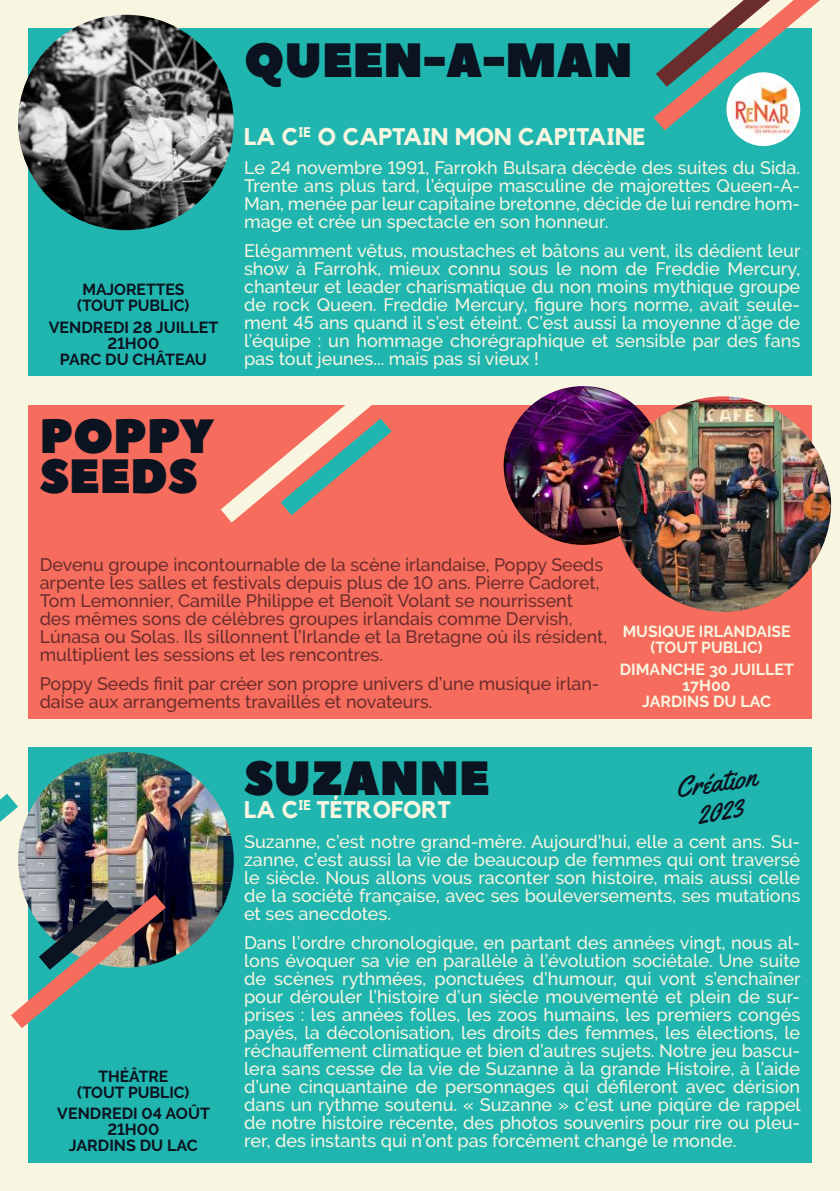
<style>
.page{position:relative;width:840px;height:1191px;background:#fff}
.page>*{position:absolute;margin:0;border:0;box-sizing:border-box;transform-origin:0 0}
.t1{font:48px/40px "Peace Sans";color:#0b1320}
.t2{font:29px/29px "Yellowtail";color:#0b1320;text-align:center}
.t3{font:700 24px "Kollektif";color:#f8f5e1}
.t4{font:500 18px/18px "Raleway";color:#f8f5e1;text-align:justify}
.t5{font:500 18px/18px "Raleway";color:#6a2c2c}
.t6{font:700 16px/16px "Raleway";color:#0b1320;text-align:center}
.t7{font:700 16px/16px "Raleway";color:#f8f5e1;text-align:center}
</style>
<div class="page">
<div style="left:0;top:0;width:839px;height:1191px;background:#f8f5e1"></div>
<div style="left:28px;top:28px;width:783px;height:348px;background:#20b6af"></div>
<div style="left:28px;top:405px;width:783px;height:314px;background:#f66d5d"></div>
<img style="left:18px;top:15px;width:215px;height:215px;border-radius:108px">
<svg style="left:220px;top:405px;width:171px;height:117px"></svg>
<div style="left:28px;top:746px;width:783px;height:416px;background:#20b6af"></div>
<svg style="left:653px;top:0;width:166px;height:130px"></svg>
<img style="left:18px;top:752px;width:215px;height:215px;border-radius:108px">
<img style="left:503px;top:386px;width:159px;height:159px;border-radius:79px">
<img style="left:615px;top:396px;width:215px;height:216px;border-radius:108px">
<img style="left:0;top:793px;width:234px;height:235px">
<div style="left:726px;top:72px;width:73px;height:74px;background:#fff;border-radius:50%"></div>
<img style="left:731px;top:82px;width:63px;height:54px">
<p class="t6" style="left:77px;top:282px;width:114px">MAJORETTES (TOUT PUBLIC)</p>
<p class="t6" style="left:49px;top:319px;width:171px">VENDREDI 28 JUILLET<br>21H00<br>PARC DU CHÂTEAU</p>
<h1 class="t1" style="left:40px;top:418px;width:175px">POPPY<br>SEEDS</h1>
<h1 class="t1" style="left:244px;top:42px;width:390px">QUEEN-A-MAN</h1>
<h3 class="t3" style="left:244px;top:122px;width:402px">LA C<sup>IE</sup> O CAPTAIN MON CAPITAINE</h3>
<p class="t4" style="left:244px;top:158px;width:557px">Le 24 novembre 1991, Farrokh Bulsara décède des suites du Sida.<br>Trente ans plus tard, l’équipe masculine de majorettes Queen-A-Man, menée par leur capitaine bretonne, décide de lui rendre hom&shy;mage et crée un spectacle en son honneur.</p>
<p class="t4" style="left:244px;top:242px;width:557px">Elégamment vêtus, moustaches et bâtons au vent, ils dédient leur show à Farrohk, mieux connu sous le nom de Freddie Mercury, chanteur et leader charismatique du non moins mythique groupe de rock Queen. Freddie Mercury, figure hors norme, avait seule&shy;ment 45 ans quand il s’est éteint. C’est aussi la moyenne d’âge de l’équipe : un hommage chorégraphique et sensible par des fans pas tout jeunes... mais pas si vieux !</p>
<p class="t5" style="left:40px;top:555px;width:568px">Devenu groupe incontournable de la scène irlandaise, Poppy Seeds arpente les salles et festivals depuis plus de 10 ans. Pierre Cadoret, Tom Lemonnier, Camille Philippe et Benoît Volant se nourrissent des mêmes sons de célèbres groupes irlandais comme Dervish, Lúnasa ou Solas. Ils sillonnent l’Irlande et la Bretagne où ils résident, multiplient les sessions et les rencontres.</p>
<p class="t5" style="left:40px;top:675px;width:561px">Poppy Seeds finit par créer son propre univers d’une musique irlan&shy;daise aux arrangements travaillés et novateurs.</p>
<p class="t7" style="left:622px;top:624px;width:169px">MUSIQUE IRLANDAISE (TOUT PUBLIC)</p>
<p class="t7" style="left:619px;top:661px;width:175px">DIMANCHE 30 JUILLET<br>17H00<br>JARDINS DU LAC</p>
<p class="t6" style="left:77px;top:1068px;width:114px">THÉÂTRE (TOUT PUBLIC)</p>
<p class="t6" style="left:57px;top:1105px;width:154px">VENDREDI 04 AOÛT<br>21H00<br>JARDINS DU LAC</p>
<h1 class="t1" style="left:244px;top:759px;width:247px">SUZANNE</h1>
<h2 class="t2" style="left:672px;top:774px;width:83px;rotate:-9deg">Création<br>2023</h2>
<h3 class="t3" style="left:244px;top:796px;width:208px">LA C<sup>IE</sup> TÉTROFORT</h3>
<p class="t4" style="left:244px;top:832px;width:557px">Suzanne, c’est notre grand-mère. Aujourd’hui, elle a cent ans. Su&shy;zanne, c’est aussi la vie de beaucoup de femmes qui ont traversé le siècle. Nous allons vous raconter son histoire, mais aussi celle de la société française, avec ses bouleversements, ses mutations et ses anecdotes.</p>
<p class="t4" style="left:244px;top:933px;width:558px">Dans l’ordre chronologique, en partant des années vingt, nous al&shy;lons évoquer sa vie en parallèle à l’évolution sociétale. Une suite de scènes rythmées, ponctuées d’humour, qui vont s’enchaîner pour dérouler l’histoire d’un siècle mouvementé et plein de sur&shy;prises : les années folles, les zoos humains, les premiers congés payés, la décolonisation, les droits des femmes, les élections, le réchauffement climatique et bien d’autres sujets. Notre jeu bascu&shy;lera sans cesse de la vie de Suzanne à la grande Histoire, à l’aide d’une cinquantaine de personnages qui défileront avec dérision dans un rythme soutenu. « Suzanne » c’est une piqûre de rappel de notre histoire récente, des photos souvenirs pour rire ou pleu&shy;rer, des instants qui n’ont pas forcément changé le monde.</p>
</div>
